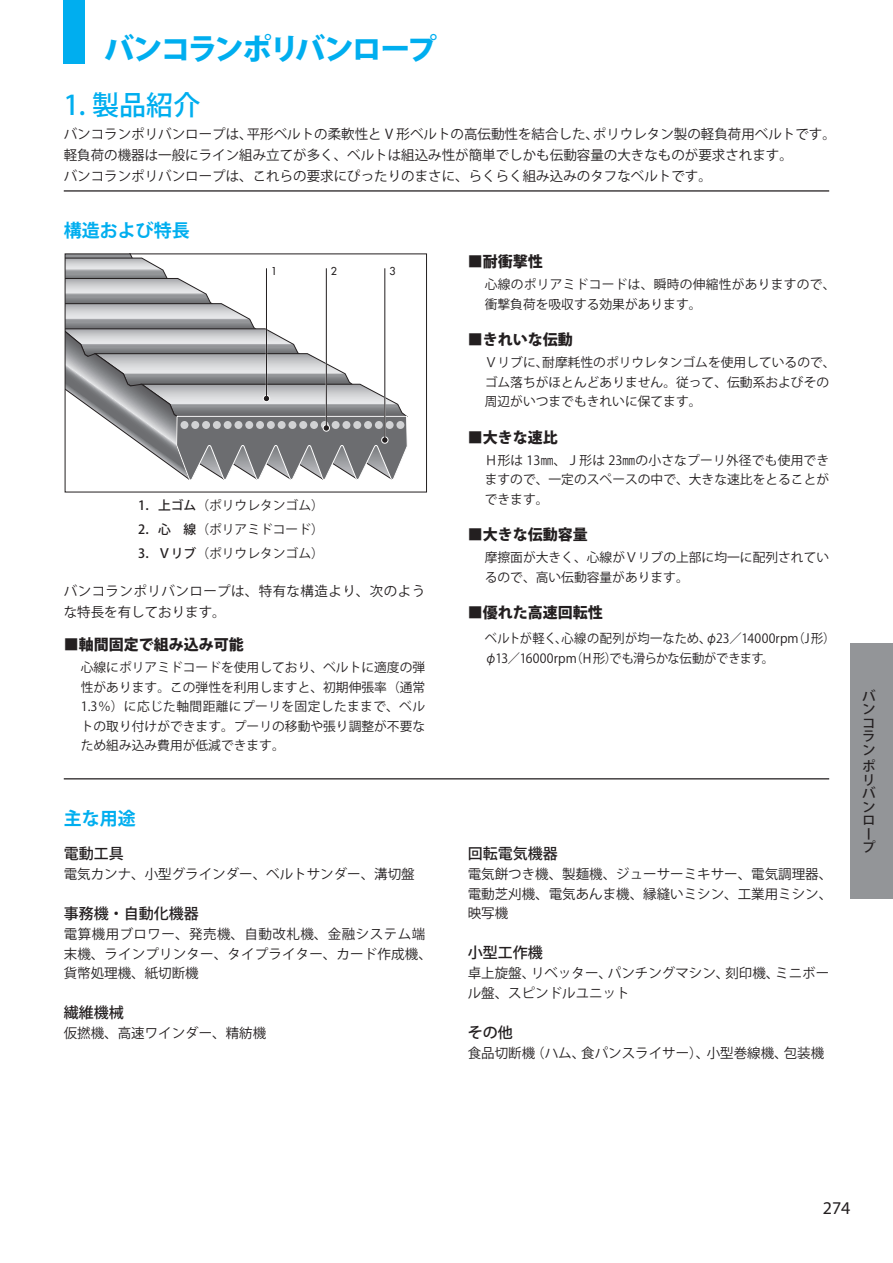
<style>
.page{position:relative;width:893px;height:1263px;background:#fff}
.page>*{position:absolute;margin:0;border:0;box-sizing:border-box;transform-origin:0 0}
.t1{font:800 30px "Koz Go Pro";letter-spacing:-.065em;color:#00aeef}
.t2{font:500 27px "Koz Go Pro";color:#00aeef}
.t3{font:700 18px "Koz Go Pro";color:#00aeef}
.t4{font:18px "Myriad Pro";color:#231f20}
.t5{font:800 15px "Koz Go Pro";color:#231f20}
.t6{font:500 15px "Koz Go Pro";color:#231f20}
.t7{font:13.5px/19.5px "Koz Go Pro";color:#231f20}
.t8{font:13.5px/21px "Koz Go Pro";letter-spacing:.035em;color:#231f20}
.t9{font:500 13.5px/13.5px "Koz Go Pro";color:#231f20}
.t10{font:12.75px/19.5px "Koz Go Pro";color:#231f20;text-align:justify}
.t11{font:12.75px/19.5px "Koz Go Pro";color:#231f20;scale:.96 1}
.t12{font:12.75px/19.5px "Koz Go Pro";letter-spacing:.02em;color:#231f20}
.t13{font:10.65px "Futura";color:#231f20}
.s1{font-weight:500}
.s2{font-family:"Hiragino UD Sans Std W3"}
</style>
<div class="page">
<hr style="left:64px;top:190px;width:765px;height:2px;background:#231f20">
<hr style="left:64px;top:778px;width:765px;height:1px;background:#231f20">
<svg style="left:67px;top:255px;width:341px;height:225px"></svg>
<div style="left:381px;top:437px;width:7px;height:6px;border:1px solid #fff;border-radius:50%"></div>
<hr style="left:385px;top:268px;width:1px;height:172px;background:#231f20">
<div style="left:64px;top:0;width:21px;height:64px;background:#00aeef"></div>
<div style="left:850px;top:643px;width:43px;height:256px;background:#939598"></div>
<h1 class="t1" style="left:104px;top:30px;width:334px">バンコランポリバンロープ</h1>
<h2 class="t2" style="left:64px;top:88px;width:138px">1. 製品紹介</h2>
<p class="t7" style="left:64px;top:124px;width:774px;line-height:21px">バンコランポリバンロープは、平形ベルトの柔軟性と V 形ベルトの高伝動性を結合した、ポリウレタン製の軽負荷用ベルトです。軽負荷の機器は一般にライン組み立てが多く、ベルトは組込み性が簡単でしかも伝動容量の大きなものが要求されます。<br>バンコランポリバンロープは、これらの要求にぴったりのまさに、らくらく組み込みのタフなベルトです。</p>
<h3 class="t3" style="left:64px;top:219px;width:127px">構造および特長</h3>
<p class="t13" style="left:271px;top:264px;width:8px">1</p>
<p class="t13" style="left:331px;top:264px;width:8px">2</p>
<p class="t13" style="left:389px;top:264px;width:8px">3</p>
<p class="t10" style="left:138px;top:493px;width:187px;line-height:24px"><span class="s1">1．上ゴム</span>（ポリウレタンゴム）<span class="s1">2．心　線</span>（ポリアミドコード）<span class="s1">3．Ｖリブ</span>（ポリウレタンゴム）</p>
<p class="t8" style="left:64px;top:580px;width:363px">バンコランポリバンロープは、特有な構造より、次のような特長を有しております。</p>
<p class="t5" style="left:64px;top:635px;width:181px">■軸間固定で組み込み可能</p>
<p class="t10" style="left:81px;top:658px;width:346px">心線にポリアミドコードを使用しており、ベルトに適度の弾性があります。この弾性を利用しますと、初期伸張率（通常1.3％）に応じた軸間距離にプーリを固定したままで、ベルトの取り付けができます。プーリの移動や張り調整が不要なため組み込み費用が低減できます。</p>
<h3 class="t3" style="left:64px;top:806px;width:73px">主な用途</h3>
<p class="t6" style="left:64px;top:844px;width:61px">電動工具</p>
<p class="t7" style="left:64px;top:865px;width:353px">電気カンナ、小型グラインダー、ベルトサンダー、溝切盤</p>
<p class="t6" style="left:64px;top:904px;width:136px">事務機・自動化機器</p>
<p class="t7" style="left:64px;top:925px;width:370px">電算機用ブロワー、発売機、自動改札機、金融システム端末機、ラインプリンター、タイプライター、カード作成機、貨幣処理機、紙切断機</p>
<p class="t6" style="left:64px;top:1003px;width:61px">繊維機械</p>
<p class="t7" style="left:64px;top:1024px;width:204px">仮撚機、高速ワインダー、精紡機</p>
<p class="t5" style="left:468px;top:252px;width:76px">■耐衝撃性</p>
<p class="t12" style="left:485px;top:275px;width:352px">心線のポリアミドコードは、瞬時の伸縮性がありますので、衝撃負荷を吸収する効果があります。</p>
<p class="t5" style="left:468px;top:330px;width:106px">■きれいな伝動</p>
<p class="t10" style="left:485px;top:353px;width:352px;text-align:left">Ｖリブに、耐摩耗性のポリウレタンゴムを使用しているので、ゴム落ちがほとんどありません。従って、伝動系およびその周辺がいつまでもきれいに保てます。</p>
<p class="t5" style="left:468px;top:427px;width:91px">■大きな速比</p>
<p class="t10" style="left:485px;top:451px;width:346px">Ｈ形は 13㎜、Ｊ形は 23㎜の小さなプーリ外径でも使用できますので、一定のスペースの中で、大きな速比をとることができます。</p>
<p class="t5" style="left:468px;top:525px;width:121px">■大きな伝動容量</p>
<p class="t10" style="left:485px;top:548px;width:346px">摩擦面が大きく、心線がＶリブの上部に均一に配列されているので、高い伝動容量があります。</p>
<p class="t5" style="left:468px;top:603px;width:136px">■優れた高速回転性</p>
<p class="t11" style="left:485px;top:629px;width:367px">ベルトが軽く、心線の配列が均一なため、<span class="s2">φ</span>23／14000rpm（J 形）<span class="s2">φ</span>13／16000rpm（H 形）でも滑らかな伝動ができます。</p>
<p class="t6" style="left:468px;top:844px;width:91px">回転電気機器</p>
<p class="t7" style="left:468px;top:865px;width:366px;text-align:justify">電気餅つき機、製麺機、ジューサーミキサー、電気調理器、電動芝刈機、電気あんま機、縁縫いミシン、工業用ミシン、映写機</p>
<p class="t6" style="left:468px;top:943px;width:76px">小型工作機</p>
<p class="t7" style="left:468px;top:964px;width:363px">卓上旋盤、リベッター、パンチングマシン、刻印機、ミニボール盤、スピンドルユニット</p>
<p class="t6" style="left:468px;top:1023px;width:46px">その他</p>
<p class="t7" style="left:468px;top:1043px;width:358px">食品切断機（ハム、食パンスライサー）、小型巻線機、包装機</p>
<p class="t9" style="left:862px;top:690px;width:15px">バンコラン</p>
<p class="t9" style="left:862px;top:760px;width:15px">ポリバンロープ</p>
<h3 class="t4" style="left:823px;top:1197px;width:29px">274</h3>
</div>
